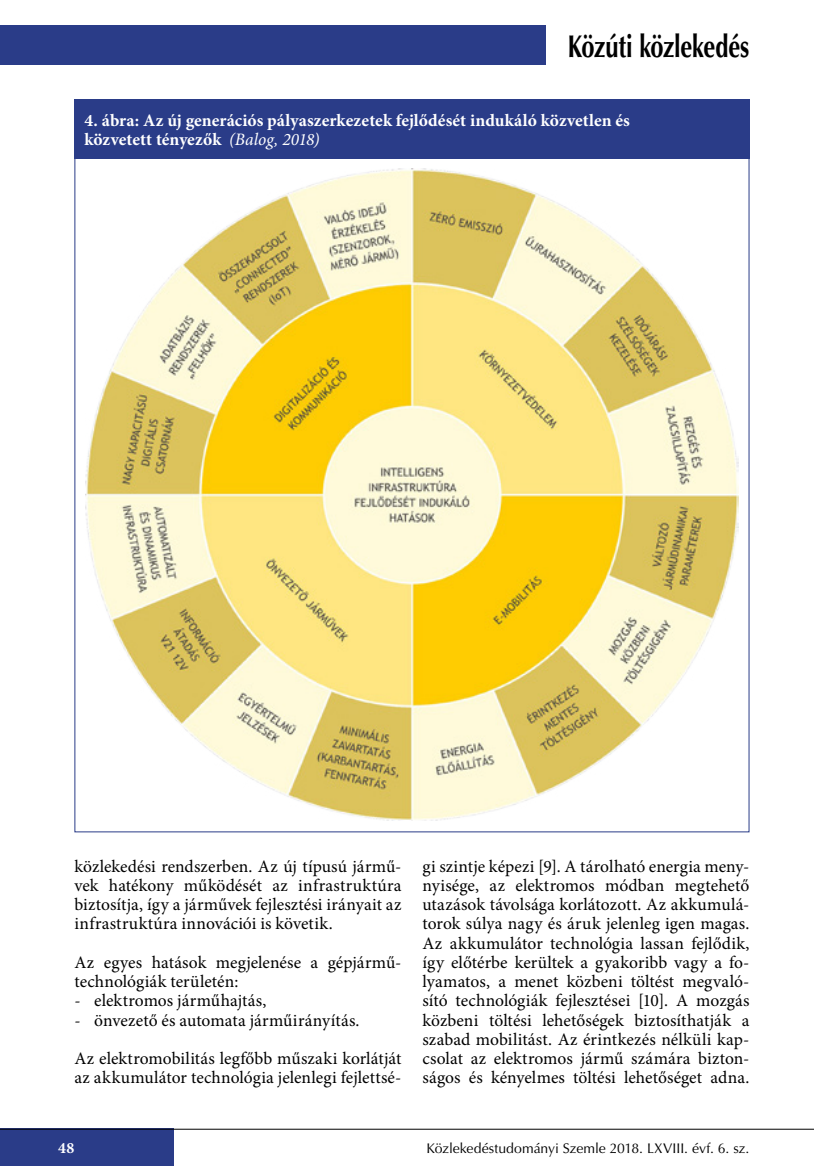
<style>
.page{position:relative;width:814px;height:1166px;background:#fff}
.page>*{position:absolute;margin:0;border:0;box-sizing:border-box;transform-origin:0 0}
.t1{font:700 31.5px "Optima CE";letter-spacing:-.01em;color:#000;scale:.75 1}
.t2{font:17.5px/19.2px "Minion Pro";letter-spacing:.005em;color:#000;text-align:justify}
.t3{font:700 17.5px/19.2px "Minion Pro";letter-spacing:.005em;color:#fff}
.t4{font:700 15.75px "Minion Pro";color:#fff}
.t5{font:14px "Optima CE";color:#000}
.s1{font-weight:400;font-style:italic}
</style>
<div class="page">
<div style="left:0;top:25px;width:546px;height:39px;background:#2a3c88"></div>
<div style="left:0;top:1129px;width:174px;height:37px;background:#2a3c88"></div>
<hr style="left:0;top:1129px;width:814px;height:1px;background:#000">
<img style="left:86px;top:169px;width:652px;height:652px">
<div style="left:74px;top:99px;width:675px;height:60px;background:#2a3c88"></div>
<h1 class="t1" style="left:567px;top:26px;width:244px">Közúti közlekedés</h1>
<p class="t3" style="left:84px;top:110px;width:547px">4. ábra: Az új generációs pályaszerkezetek fejlődését indukáló közvetlen és közvetett tényezők <span class="s1">(Balog, 2018)</span></p>
<p class="t2" style="left:74px;top:856px;width:328px">közlekedési rendszerben. Az új típusú jármű&shy;vek hatékony működését az infrastruktúra biztosítja, így a járművek fejlesztési irányait az infrastruktúra innovációi is követik.</p>
<p class="t2" style="left:74px;top:953px;width:328px">Az egyes hatások megjelenése a gépjármű&shy;technológiák területén:</p>
<p class="t2" style="left:74px;top:991px;width:193px">- elektromos járműhajtás,</p>
<p class="t2" style="left:74px;top:1010px;width:287px">- önvezető és automata járműirányítás.</p>
<p class="t2" style="left:74px;top:1049px;width:328px">Az elektromobilitás legfőbb műszaki korlátját az akkumulátor technológia jelenlegi fejlettsé-</p>
<p class="t2" style="left:422px;top:856px;width:328px">gi szintje képezi [9]. A tárolható energia men - nyisége, az elektromos módban megtehető utazások távolsága korlátozott. Az akkumulá&shy;torok súlya nagy és áruk jelenleg igen magas.<br>Az akkumulátor technológia lassan fejlődik, így előtérbe kerültek a gyakoribb vagy a fo&shy;lyamatos, a menet közbeni töltést megvaló&shy;sító technológiák fejlesztései [10]. A mozgás közbeni töltési lehetőségek biztosíthatják a szabad mobilitást. Az érintkezés nélküli kap&shy;csolat az elektromos jármű számára bizton&shy;ságos és kényelmes töltési lehetőséget adna.</p>
<p class="t4" style="left:58px;top:1137px;width:18px">48</p>
<p class="t5" style="left:426px;top:1139px;width:324px">Közlekedéstudományi Szemle 2018. LXVIII. évf. 6. sz.</p>
</div>
